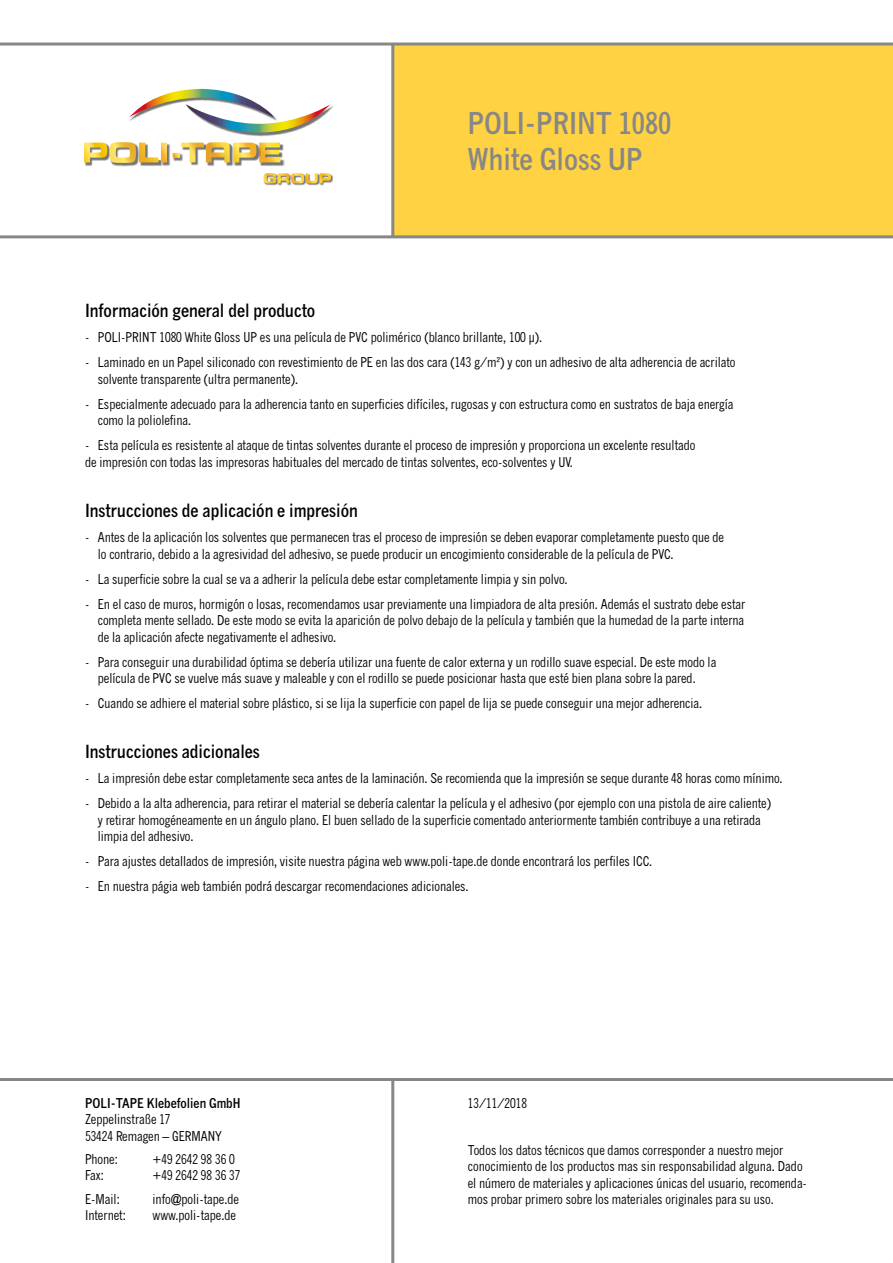
<style>
.page{position:relative;width:893px;height:1263px;background:#fff}
.page>*{position:absolute;margin:0;border:0;box-sizing:border-box;transform-origin:0 0}
.t1{font:700 condensed 30px/36px "News Gothic MT Pro";color:#878787}
.t2{font:700 condensed 18px "News Gothic MT Pro";color:#000}
.t3{font:condensed 13.5px/16.5px "News Gothic MT Pro";color:#000}
.t4{font:700 condensed 13.5px "News Gothic MT Pro";color:#000}
</style>
<div class="page">
<div style="left:393px;top:44px;width:500px;height:193px;background:#ffd244"></div>
<hr style="left:0;top:235px;width:893px;height:3px;background:#878787">
<hr style="left:0;top:43px;width:893px;height:3px;background:#878787">
<hr style="left:391px;top:44px;width:3px;height:193px;background:#878787">
<hr style="left:0;top:1078px;width:893px;height:3px;background:#878787">
<hr style="left:391px;top:1079px;width:3px;height:184px;background:#878787">
<svg style="left:264px;top:173px;width:69px;height:13px"></svg>
<img style="left:85px;top:143px;width:86px;height:24px">
<svg style="left:84px;top:142px;width:83px;height:21px"></svg>
<img style="left:189px;top:144px;width:95px;height:22px">
<svg style="left:173px;top:142px;width:107px;height:20px"></svg>
<img style="left:235px;top:106px;width:99px;height:30px">
<svg style="left:129px;top:89px;width:202px;height:44px"></svg>
<h1 class="t1" style="left:468px;top:105px;width:205px">POLI-PRINT 1080<br>White Gloss UP</h1>
<h2 class="t2" style="left:85px;top:300px;width:232px">Información general del producto</h2>
<p class="t3" style="left:85px;top:329px;width:459px">- POLI-PRINT 1080 White Gloss UP es una película de PVC polimérico (blanco brillante, 100 μ).</p>
<p class="t3" style="left:98px;top:354px;width:639px;text-indent:-13px">- Laminado en un Papel siliconado con revestimiento de PE en las dos cara (143 g/m²) y con un adhesivo de alta adherencia de acrilato solvente transparente (ultra permanente).</p>
<p class="t3" style="left:98px;top:396px;width:637px;text-indent:-13px">- Especialmente adecuado para la adherencia tanto en superficies difíciles, rugosas y con estructura como en sustratos de baja energía como la poliolefina.</p>
<p class="t3" style="left:85px;top:437px;width:612px">- Esta película es resistente al ataque de tintas solventes durante el proceso de impresión y proporciona un excelente resultado de impresión con todas las impresoras habituales del mercado de tintas solventes, eco-solventes y UV.</p>
<h2 class="t2" style="left:85px;top:499px;width:274px">Instrucciones de aplicación e impresión</h2>
<p class="t3" style="left:98px;top:529px;width:628px;text-indent:-13px">- Antes de la aplicación los solventes que permanecen tras el proceso de impresión se deben evaporar completamente puesto que de lo contrario, debido a la agresividad del adhesivo, se puede producir un encogimiento considerable de la película de PVC.</p>
<p class="t3" style="left:85px;top:570px;width:484px">- La superficie sobre la cual se va a adherir la película debe estar completamente limpia y sin polvo.</p>
<p class="t3" style="left:98px;top:595px;width:649px;text-align:justify;text-indent:-13px">- En el caso de muros, hormigón o losas, recomendamos usar previamente una limpiadora de alta presión. Además el sustrato debe estar completa mente sellado. De este modo se evita la aparición de polvo debajo de la película y también que la humedad de la parte interna de la aplicación afecte negativamente el adhesivo.</p>
<p class="t3" style="left:85px;top:653px;width:633px;text-align:center">- Para conseguir una durabilidad óptima se debería utilizar una fuente de calor externa y un rodillo suave especial. De este modo la película de PVC se vuelve más suave y maleable y con el rodillo se puede posicionar hasta que esté bien plana sobre la pared.</p>
<p class="t3" style="left:85px;top:695px;width:619px">- Cuando se adhiere el material sobre plástico, si se lija la superficie con papel de lija se puede conseguir una mejor adherencia.</p>
<h2 class="t2" style="left:85px;top:740px;width:176px">Instrucciones adicionales</h2>
<p class="t3" style="left:85px;top:770px;width:699px">- La impresión debe estar completamente seca antes de la laminación. Se recomienda que la impresión se seque durante 48 horas como mínimo.</p>
<p class="t3" style="left:98px;top:795px;width:675px;text-indent:-13px">- Debido a la alta adherencia, para retirar el material se debería calentar la película y el adhesivo (por ejemplo con una pistola de aire caliente) y retirar homogéneamente en un ángulo plano. El buen sellado de la superficie comentado anteriormente también contribuye a una retirada limpia del adhesivo.</p>
<p class="t3" style="left:85px;top:853px;width:569px">- Para ajustes detallados de impresión, visite nuestra página web www.poli-tape.de donde encontrará los perfiles ICC.</p>
<p class="t3" style="left:85px;top:878px;width:385px">- En nuestra págia web también podrá descargar recomendaciones adicionales.</p>
<p class="t4" style="left:85px;top:1095px;width:157px">POLI-TAPE Klebefolien GmbH</p>
<p class="t3" style="left:85px;top:1111px;width:138px">Zeppelinstraße 17<br>53424 Remagen – GERMANY</p>
<p class="t3" style="left:85px;top:1151px;width:34px">Phone:</p>
<p class="t3" style="left:153px;top:1151px;width:84px">+49 2642 98 36 0</p>
<p class="t3" style="left:85px;top:1167px;width:20px">Fax:</p>
<p class="t3" style="left:153px;top:1167px;width:89px">+49 2642 98 36 37</p>
<p class="t3" style="left:85px;top:1190px;width:36px">E-Mail:</p>
<p class="t3" style="left:153px;top:1190px;width:88px">info@poli-tape.de</p>
<p class="t3" style="left:85px;top:1207px;width:42px">Internet:</p>
<p class="t3" style="left:153px;top:1207px;width:85px">www.poli-tape.de</p>
<p class="t3" style="left:468px;top:1095px;width:61px">13/11/2018</p>
<p class="t3" style="left:468px;top:1142px;width:341px">Todos los datos técnicos que damos corresponder a nuestro mejor conocimiento de los productos mas sin responsabilidad alguna. Dado el número de materiales y aplicaciones únicas del usuario, recomenda&shy;mos probar primero sobre los materiales originales para su uso.</p>
</div>
